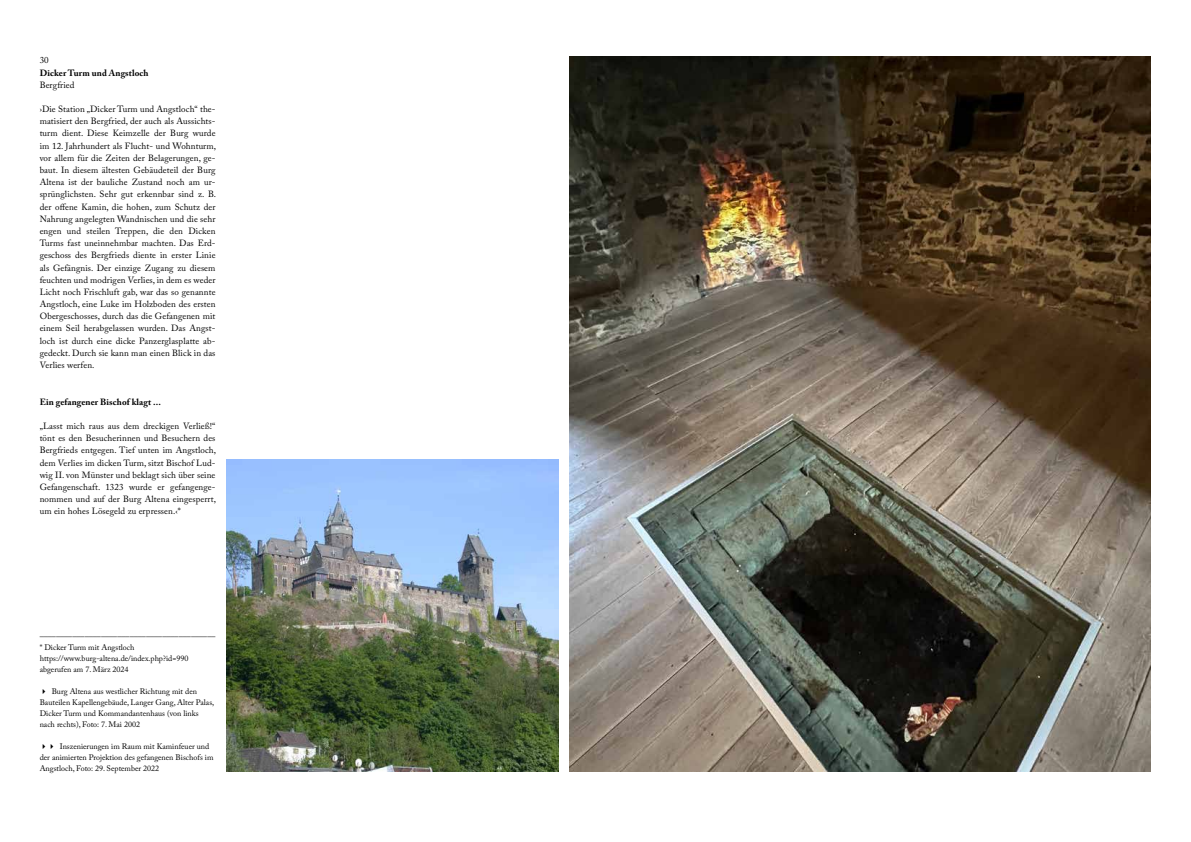
<style>
.page{position:relative;width:1191px;height:842px;background:#fff}
.page>*{position:absolute;margin:0;border:0;box-sizing:border-box;transform-origin:0 0}
.t1{font:9px/12.2px "Adobe Caslon Pro";letter-spacing:.01em;color:#000;text-align:justify}
.t2{font:700 9px "Adobe Caslon Pro";letter-spacing:.01em;color:#000}
.t3{font:8px/11px "Adobe Caslon Pro";color:#000}
</style>
<div class="page">
<img style="left:570px;top:57px;width:580px;height:714px">
<img style="left:227px;top:459px;width:331px;height:312px">
<p class="t1" style="left:40px;top:54px;width:11px">30</p>
<p class="t2" style="left:40px;top:67px;width:110px">Dicker Turm und Angstloch</p>
<p class="t1" style="left:40px;top:78px;width:36px">Bergfried</p>
<p class="t1" style="left:40px;top:103px;width:178px">›Die Station „Dicker Turm und Angstloch“ the&shy;matisiert den Bergfried, der auch als Aussichts&shy;turm dient. Diese Keimzelle der Burg wurde im 12 . Jahrhundert als Flucht- und Wohnturm, vor allem für die Zeiten der Belagerungen, ge&shy;baut. In diesem ältesten Gebäudeteil der Burg Altena ist der bauliche Zustand noch am ur&shy;sprünglichsten. Sehr gut erkennbar sind z. B. der offene Kamin, die hohen, zum Schutz der Nahrung angelegten Wandnischen und die sehr engen und steilen Treppen, die den Dicken Turms fast uneinnehmbar machten. Das Erd&shy;geschoss des Bergfrieds diente in erster Linie als Gefängnis. Der einzige Zugang zu diesem feuchten und modrigen Verlies, in dem es weder Licht noch Frischluft gab, war das so genannte Angstloch, eine Luke im Holzboden des ersten Obergeschosses, durch das die Gefangenen mit einem Seil herabgelassen wurden. Das Angst&shy;loch ist durch eine dicke Panzerglasplatte ab&shy;gedeckt. Durch sie kann man einen Blick in das Verlies werfen.</p>
<p class="t2" style="left:40px;top:396px;width:123px">Ein gefangener Bischof klagt ...</p>
<p class="t1" style="left:40px;top:420px;width:178px">„Lasst mich raus aus dem dreckigen Verließ!“ tönt es den Besucherinnen und Besuchern des Bergfrieds entgegen. Tief unten im Angstloch, dem Verlies im dicken Turm, sitzt Bischof Lud&shy;wig II. von Münster und beklagt sich über seine Gefangenschaft. 1323 wurde er gefangenge&shy;nommen und auf der Burg Altena eingesperrt, um ein hohes Lösegeld zu erpressen.‹*</p>
<p class="t3" style="left:40px;top:631px;width:177px">––––––––––––––––––––––––––––––––––––––––––– * Dicker Turm mit Angstloch https://www.burg-altena.de/index.php?id=990 abgerufen am 7. März 2024</p>
<p class="t3" style="left:40px;top:686px;width:176px">✔ Burg Altena aus westlicher Richtung mit den Bauteilen Kapellengebäude, Langer Gang, Alter Palas, Dicker Turm und Kommandantenhaus (von links nach rechts), Foto: 7. Mai 2002</p>
<p class="t3" style="left:40px;top:741px;width:175px">✔✔ Inszenierungen im Raum mit Kaminfeuer und der animierten Projektion des gefangenen Bischofs im<br>Angstloch, Foto: 2 9. September 2022</p>
</div>
